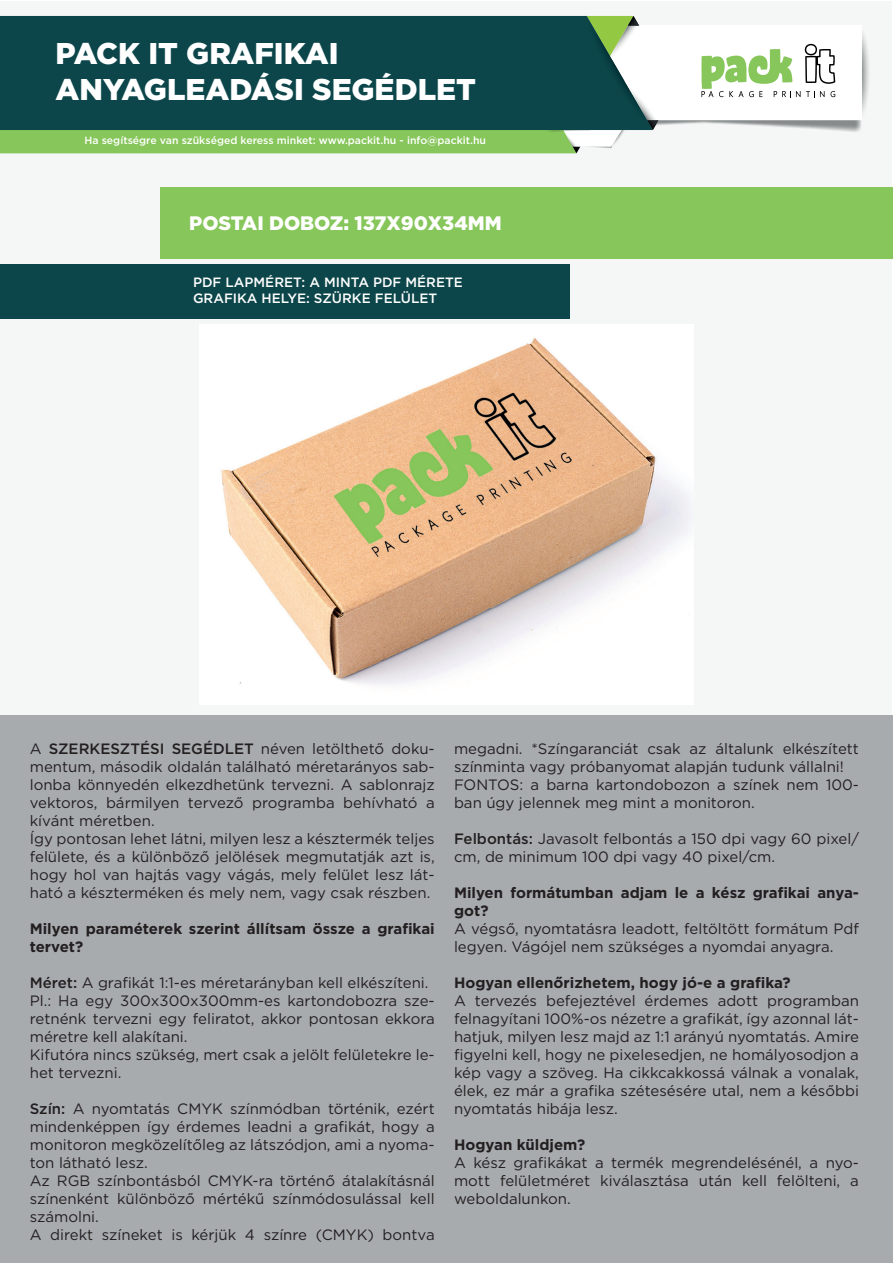
<style>
.page{position:relative;width:893px;height:1263px;background:#fff}
.page>*{position:absolute;margin:0;border:0;box-sizing:border-box;transform-origin:0 0}
.t1{font:900 30px/36px "Gotham";color:#fff}
.t2{font:900 19.5px "Gotham";color:#fff}
.t3{font:15px/18px "Gotham";color:#231f20}
.t4{font:700 15px/18px "Gotham";color:#231f20}
.t5{font:500 13.5px/16.2px "Gotham";color:#fff}
.t6{font:500 10.5px "Gotham";color:#fff}
.s1{font-weight:500}
</style>
<div class="page">
<div style="left:1px;top:1px;width:891px;height:1261px;background:#f5f7f7"></div>
<svg style="left:0;top:130px;width:622px;height:23px;background:#8ec965"></svg>
<img style="left:862px;top:33px;width:7px;height:80px">
<img style="left:545px;top:120px;width:316px;height:12px">
<div style="left:545px;top:26px;width:317px;height:94px;background:#fff"></div>
<div style="left:0;top:16px;width:586px;height:114px;background:#0c464a"></div>
<img style="left:586px;top:16px;width:39px;height:114px">
<img style="left:624px;top:81px;width:29px;height:49px">
<svg style="left:647px;top:120px;width:11px;height:11px"></svg>
<svg style="left:587px;top:16px;width:52px;height:49px"></svg>
<svg style="left:701px;top:44px;width:134px;height:53px"></svg>
<div style="left:160px;top:187px;width:733px;height:71px;background:#86c65a"></div>
<div style="left:0;top:264px;width:570px;height:55px;background:#0c464a"></div>
<div style="left:0;top:715px;width:893px;height:548px;background:#a8abae"></div>
<img style="left:221px;top:338px;width:462px;height:346px">
<h1 class="t1" style="left:56px;top:35px;width:422px">PACK IT GRAFIKAI<br>ANYAGLEADÁSI SEGÉDLET</h1>
<p class="t6" style="left:84px;top:134px;width:403px">Ha segítségre van szükséged keress minket: www.packit.hu - info@packit.hu</p>
<h2 class="t2" style="left:189px;top:210px;width:314px">POSTAI DOBOZ: 137X90X34MM</h2>
<p class="t5" style="left:193px;top:274px;width:271px">PDF LAPMÉRET: A MINTA PDF MÉRETE<br>GRAFIKA HELYE: SZÜRKE FELÜLET</p>
<p class="t3" style="left:30px;top:739px;width:406px">A <span class="s1">SZERKESZTÉSI SEGÉDLET</span> néven letölthető doku&shy;mentum, második oldalán található méretarányos sab&shy;lonba könnyedén elkezdhetünk tervezni. A sablonrajz vektoros, bármilyen tervező programba behívható a kívánt méretben.<br>Így pontosan lehet látni, milyen lesz a késztermék teljes felülete, és a különböző jelölések megmutatják azt is, hogy hol van hajtás vagy vágás, mely felület lesz lát&shy;ható a készterméken és mely nem, vagy csak részben.</p>
<p class="t4" style="left:30px;top:920px;width:406px">Milyen paraméterek szerint állítsam össze a grafikai tervet?</p>
<p class="t3" style="left:30px;top:973px;width:406px"><span class="s1">Méret:</span> A grafikát 1:1-es méretarányban kell elkészíteni.<br>Pl.: Ha egy 300x300x300mm-es kartondobozra sze&shy;retnénk tervezni egy feliratot, akkor pontosan ekkora méretre kell alakítani.<br>Kifutóra nincs szükség, mert csak a jelölt felületekre le&shy;het tervezni.</p>
<p class="t3" style="left:30px;top:1099px;width:406px"><span class="s1">Szín:</span> A nyomtatás CMYK színmódban történik, ezért mindenképpen így érdemes leadni a grafikát, hogy a monitoron megközelítőleg az látszódjon, ami a nyoma&shy;ton látható lesz.<br>Az RGB színbontásból CMYK-ra történő átalakításnál színenként különböző mértékű színmódosulással kell számolni.<br>A direkt színeket is kérjük 4 színre (CMYK) bontva</p>
<p class="t3" style="left:454px;top:739px;width:406px">megadni. *Színgaranciát csak az általunk elkészített színminta vagy próbanyomat alapján tudunk vállalni!<br>FONTOS: a barna kartondobozon a színek nem 100- ban úgy jelennek meg mint a monitoron.</p>
<p class="t3" style="left:454px;top:829px;width:406px"><span class="s1">Felbontás:</span> Javasolt felbontás a 150 dpi vagy 60 pixel/ cm, de minimum 100 dpi vagy 40 pixel/cm.</p>
<p class="t4" style="left:454px;top:884px;width:406px">Milyen formátumban adjam le a kész grafikai anya&shy;got?</p>
<p class="t3" style="left:454px;top:919px;width:406px">A végső, nyomtatásra leadott, feltöltött formátum Pdf legyen. Vágójel nem szükséges a nyomdai anyagra.</p>
<p class="t4" style="left:454px;top:974px;width:338px">Hogyan ellenőrizhetem, hogy jó-e a grafika?</p>
<p class="t3" style="left:454px;top:991px;width:406px;text-align:justify">A tervezés befejeztével érdemes adott programban felnagyítani 100%-os nézetre a grafikát, így azonnal lát&shy;hatjuk, milyen lesz majd az 1:1 arányú nyomtatás. Amire figyelni kell, hogy ne pixelesedjen, ne homályosodjon a kép vagy a szöveg. Ha cikkcakkossá válnak a vonalak, élek, ez már a grafika szétesésére utal, nem a későbbi nyomtatás hibája lesz.</p>
<p class="t4" style="left:454px;top:1136px;width:133px">Hogyan küldjem?</p>
<p class="t3" style="left:454px;top:1153px;width:406px;text-align:justify">A kész grafikákat a termék megrendelésénél, a nyo&shy;mott felületméret kiválasztása után kell felölteni, a weboldalunkon.</p>
</div>
